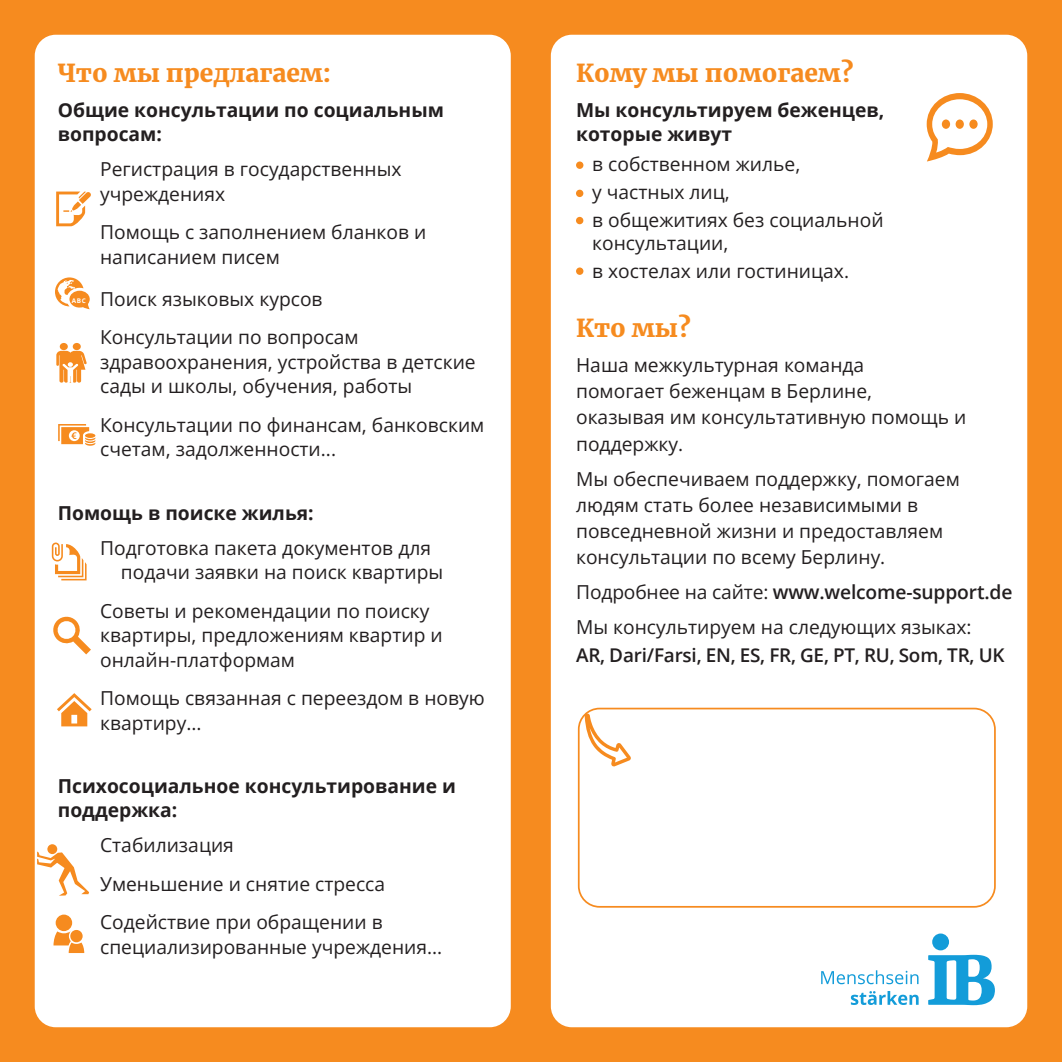
<style>
.page{position:relative;width:1062px;height:1062px;background:#f68b1f}
.page>*{position:absolute;margin:0;border:0;box-sizing:border-box;transform-origin:0 0}
.t1{font:900 24.5px "Merriweather";color:#f68b1f}
.t2{font:19.25px/24.5px "Open Sans";color:#231f20}
.t3{font:700 19.25px/24.5px "Open Sans";color:#231f20}
.t4{font:600 18.9px "Open Sans";letter-spacing:-.01em;color:#231f20}
.t5{font:700 6.3px "Open Sans";color:#fff}
.s1{font-weight:600}
</style>
<div class="page">
<div style="left:551px;top:35px;width:476px;height:992px;background:#fff;border-radius:21px"></div>
<svg style="left:928px;top:933px;width:67px;height:72px"></svg>
<svg style="left:821px;top:970px;width:97px;height:35px"></svg>
<div style="left:35px;top:35px;width:476px;height:992px;background:#fff;border-radius:21px"></div>
<svg style="left:57px;top:693px;width:35px;height:33px"></svg>
<svg style="left:56px;top:191px;width:35px;height:35px"></svg>
<svg style="left:58px;top:424px;width:37px;height:22px"></svg>
<svg style="left:55px;top:277px;width:35px;height:32px"></svg>
<svg style="left:37px;top:851px;width:52px;height:44px"></svg>
<div style="left:47px;top:844px;width:10px;height:10px;background:#f68b1f;border-radius:50%"></div>
<div style="left:578px;top:707px;width:417px;height:200px;border:2px solid #f68b1f;border-radius:21px"></div>
<div style="left:576px;top:161px;width:7px;height:8px;background:#f68b1f;border-radius:50%"></div>
<div style="left:576px;top:217px;width:7px;height:7px;background:#f68b1f;border-radius:50%"></div>
<div style="left:576px;top:190px;width:7px;height:7px;background:#f68b1f;border-radius:50%"></div>
<div style="left:73px;top:343px;width:8px;height:7px;background:#f68b1f;border-radius:50%"></div>
<div style="left:60px;top:343px;width:8px;height:7px;background:#f68b1f;border-radius:50%"></div>
<svg style="left:56px;top:351px;width:31px;height:31px"></svg>
<svg style="left:926px;top:93px;width:66px;height:68px"></svg>
<svg style="left:53px;top:616px;width:38px;height:38px"></svg>
<div style="left:56px;top:914px;width:16px;height:17px;background:#f68b1f;border-radius:50%"></div>
<svg style="left:53px;top:930px;width:31px;height:23px"></svg>
<svg style="left:52px;top:542px;width:35px;height:38px"></svg>
<svg style="left:584px;top:713px;width:47px;height:53px"></svg>
<div style="left:576px;top:267px;width:7px;height:8px;background:#f68b1f;border-radius:50%"></div>
<p class="t1" style="left:58px;top:56px;width:275px">Что мы предлагаем:</p>
<p class="t3" style="left:58px;top:97px;width:388px">Общие консультации по социальным вопросам:</p>
<p class="t2" style="left:100px;top:157px;width:303px">Регистрация в государственных учреждениях</p>
<p class="t2" style="left:100px;top:220px;width:328px">Помощь с заполнением бланков и написанием писем</p>
<p class="t2" style="left:100px;top:279px;width:260px;line-height:38.5px">Поиск языковых курсов<br>Консультации по вопросам</p>
<p class="t2" style="left:100px;top:349px;width:377px">здравоохранения, устройства в детские сады и школы, обучения, работы</p>
<p class="t2" style="left:100px;top:412px;width:386px">Консультации по финансам, банковским счетам, задолженности...</p>
<p class="t5" style="left:72px;top:296px;width:15px">A B C</p>
<p class="t3" style="left:58px;top:500px;width:257px">Помощь в поиске жилья:</p>
<p class="t2" style="left:121px;top:535px;width:324px;text-indent:-21px">Подготовка пакета документов для подачи заявки на поиск квартиры</p>
<p class="t2" style="left:100px;top:598px;width:344px">Советы и рекомендации по поиску квартиры, предложениям квартир и онлайн-платформам</p>
<p class="t2" style="left:100px;top:685px;width:386px">Помощь связанная с переездом в новую квартиру...</p>
<p class="t3" style="left:58px;top:773px;width:400px">Психосоциальное консультирование и поддержка:</p>
<p class="t2" style="left:100px;top:825px;width:287px;line-height:38.5px">Стабилизация<br>Уменьшение и снятие стресса<br>Содействие при обращении в</p>
<p class="t2" style="left:100px;top:934px;width:344px">специализированные учреждения...</p>
<p class="t1" style="left:576px;top:56px;width:279px">Кому мы помогаем?</p>
<p class="t3" style="left:576px;top:97px;width:310px">Мы консультируем беженцев, которые живут</p>
<p class="t2" style="left:592px;top:150px;width:293px;line-height:28px">в собственном жилье,<br>у частных лиц,<br>в общежитиях без социальной</p>
<p class="t2" style="left:592px;top:228px;width:258px;line-height:28px">консультации,<br>в хостелах или гостиницах.</p>
<p class="t1" style="left:576px;top:311px;width:116px">Кто мы?</p>
<p class="t2" style="left:576px;top:351px;width:392px;line-height:26.2px">Наша межкультурная команда<br>помогает беженцам в Берлине,<br>оказывая им консультативную помощь и поддержку.</p>
<p class="t2" style="left:576px;top:465px;width:385px;line-height:26.2px">Мы обеспечиваем поддержку, помогаем людям стать более независимыми в повседневной жизни и предоставляем консультации по всему Берлину.</p>
<p class="t2" style="left:576px;top:574px;width:438px;line-height:35px">Подробнее на сайте: <span class="s1">www.welcome-support.de<br></span>Мы консультируем на следующих языках:</p>
<p class="t4" style="left:576px;top:642px;width:430px">AR, Dari/Farsi, EN, ES, FR, GE, PT, RU, Som, TR, UK</p>
</div>
